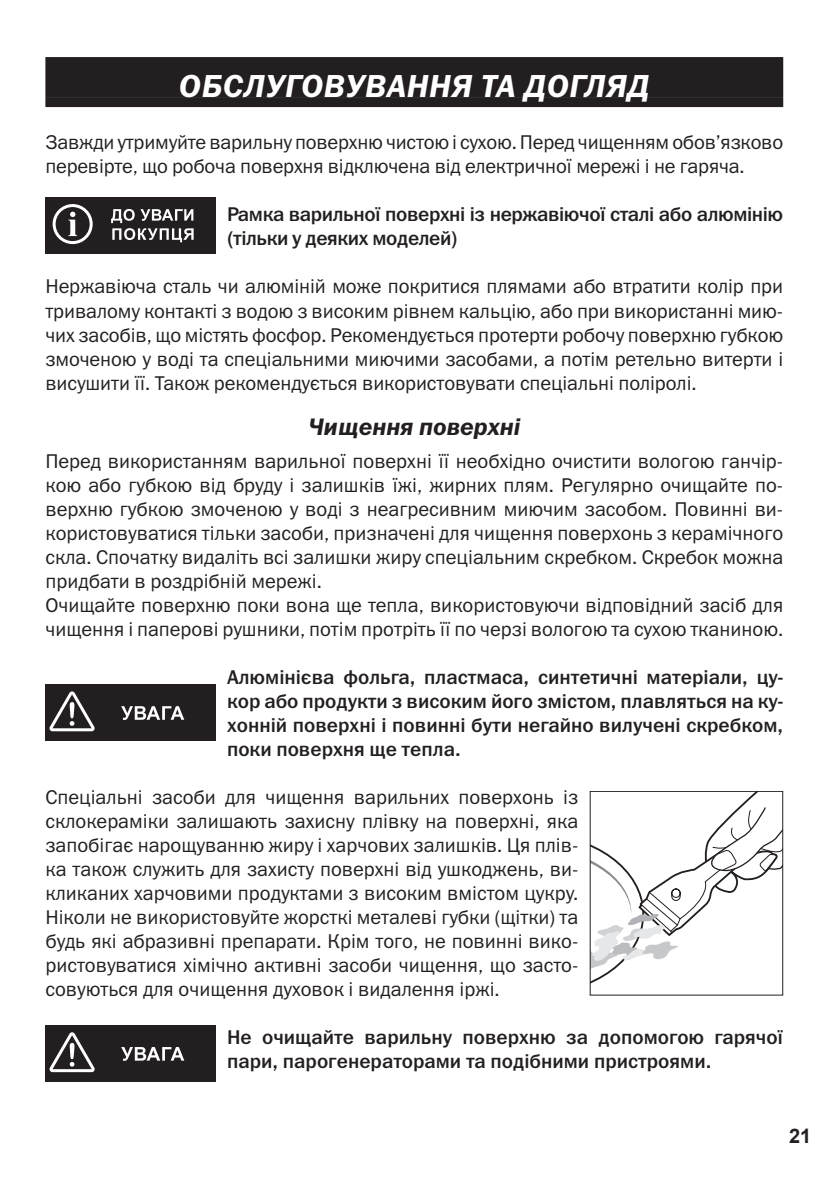
<style>
.page{position:relative;width:840px;height:1191px;background:#fff}
.page>*{position:absolute;margin:0;border:0;box-sizing:border-box;transform-origin:0 0}
.Zag_1{font:italic 32px "Franklin Gothic Demi C";letter-spacing:.02em;color:#fff}
.Zag_2{font:italic 24px "Franklin Gothic Demi C";color:#231f20}
.Main_text{font:20px/24px "Franklin Gothic Book C";color:#231f20;text-align:justify}
.Main_text-2{font:20px/24px "Franklin Gothic Medium C";color:#231f20;text-align:justify}
.Main_text-3{font:20px/24px "Franklin Gothic Medium C";letter-spacing:-.02em;color:#231f20}
.t1{font:700 20px "Arial";color:#231f20}
</style>
<div class="page">
<div style="left:45px;top:57px;width:737px;height:40px;background:#231f20"></div>
<div style="left:45px;top:97px;width:737px;height:10px;background:#231f20"></div>
<div style="left:45px;top:197px;width:170px;height:56px;background:#231f20"></div>
<svg style="left:111px;top:209px;width:82px;height:33px"></svg>
<svg style="left:53px;top:204px;width:40px;height:40px"></svg>
<div style="left:45px;top:684px;width:170px;height:56px;background:#231f20"></div>
<svg style="left:121px;top:706px;width:63px;height:14px"></svg>
<svg style="left:49px;top:691px;width:46px;height:40px"></svg>
<div style="left:45px;top:1024px;width:170px;height:57px;background:#231f20"></div>
<svg style="left:121px;top:1047px;width:63px;height:13px"></svg>
<svg style="left:49px;top:1032px;width:46px;height:40px"></svg>
<svg style="left:591px;top:793px;width:189px;height:191px"></svg>
<p class="Zag_1" style="left:179px;top:68px;width:472px">ОБСЛУГОВУВАННЯ ТА ДОГЛЯД</p>
<p class="Main_text" style="left:45px;top:130px;width:738px">Завжди утримуйте варильну поверхню чистою і сухою. Перед чищенням обов’язково перевірте, що робоча поверхня відключена від електричної мережі і не гаряча.</p>
<p class="Main_text-3" style="left:227px;top:202px;width:557px">Рамка варильної поверхні із нержавіючої сталі або алюмінію (тільки у деяких моделей)</p>
<p class="Main_text" style="left:45px;top:274px;width:739px">Нержавіюча сталь чи алюміній може покритися плямами або втратити колір при тривалому контакті з водою з високим рівнем кальцію, або при використанні мию&shy;чих засобів, що містять фосфор. Рекомендується протерти робочу поверхню губкою змоченою у воді та спеціальними миючими засобами, а потім ретельно витерти і висушити її. Також рекомендується використовувати спеціальні поліролі.</p>
<p class="Zag_2" style="left:308px;top:413px;width:213px">Чищення поверхні</p>
<p class="Main_text" style="left:45px;top:449px;width:739px">Перед використанням варильної поверхні її необхідно очистити вологою ганчір&shy;кою або губкою від бруду і залишків їжі, жирних плям. Регулярно очищайте по&shy;верхню губкою змоченою у воді з неагресивним миючим засобом. Повинні ви&shy;користовуватися тільки засоби, призначені для чищення поверхонь з керамічного скла. Спочатку видаліть всі залишки жиру спеціальним скребком. Скребок можна придбати в роздрібній мережі.</p>
<p class="Main_text" style="left:45px;top:593px;width:739px">Очищайте поверхню поки вона ще тепла, використовуючи відповідний засіб для чищення і паперові рушники, потім протріть її по черзі вологою та сухою тканиною.</p>
<p class="Main_text-2" style="left:227px;top:665px;width:557px">Алюмінієва фольга, пластмаса, синтетичні матеріали, цу&shy;кор або продукти з високим його змістом, плавляться на ку&shy;хонній поверхні і повинні бути негайно вилучені скребком, поки поверхня ще тепла.</p>
<p class="Main_text" style="left:45px;top:785px;width:534px">Спеціальні засоби для чищення варильних поверхонь із склокераміки залишають захисну плівку на поверхні, яка запобігає нарощуванню жиру і харчових залишків. Ця плів&shy;ка також служить для захисту поверхні від ушкоджень, ви&shy;кликаних харчовими продуктами з високим вмістом цукру.<br>Ніколи не використовуйте жорсткі металеві губки (щітки) та будь які абразивні препарати. Крім того, не повинні вико&shy;ристовуватися хімічно активні засоби чищення, що засто&shy;совуються для очищення духовок і видалення іржі.</p>
<p class="Main_text-2" style="left:227px;top:1025px;width:557px">Не очищайте варильну поверхню за допомогою гарячої пари, парогенераторами та подібними пристроями.</p>
<p class="t1" style="left:788px;top:1122px;width:24px">21</p>
</div>
